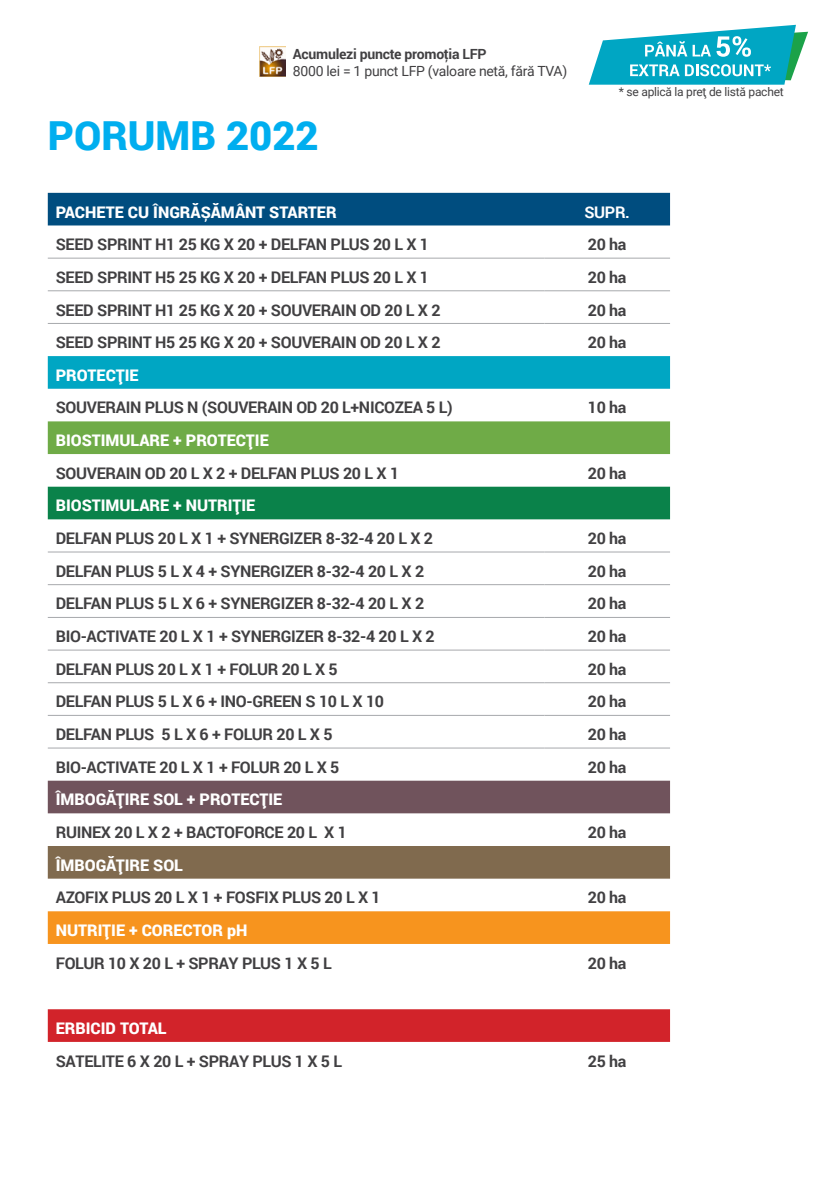
<style>
.page{position:relative;width:840px;height:1191px;background:#fff}
.page>*{position:absolute;margin:0;border:0;box-sizing:border-box;transform-origin:0 0}
.t1{font:900 40px "Roboto";color:#00aeef}
.t2{font:700 16px "Roboto";letter-spacing:-.02em;color:#414042}
.t3{font:900 16px "Roboto";color:#fff}
.t4{font:700 16px "Roboto";color:#fff}
.t5{font:14px "Roboto";letter-spacing:-.02em;color:#414042}
.t6{font:700 14px "Roboto";letter-spacing:-.02em;color:#414042}
.t7{font:12px "Roboto";letter-spacing:-.02em;color:#414042}
</style>
<div class="page">
<svg style="left:588px;top:25px;width:219px;height:60px"></svg>
<img style="left:260px;top:46px;width:25px;height:31px">
<div style="left:48px;top:193px;width:621px;height:32px;background:#004d7f"></div>
<div style="left:48px;top:356px;width:621px;height:33px;background:#00a6c3"></div>
<div style="left:48px;top:421px;width:621px;height:33px;background:#6fab47"></div>
<div style="left:48px;top:487px;width:621px;height:32px;background:#0a824a"></div>
<div style="left:48px;top:780px;width:621px;height:33px;background:#70535c"></div>
<div style="left:48px;top:846px;width:621px;height:32px;background:#806a4e"></div>
<div style="left:48px;top:911px;width:621px;height:33px;background:#f7941e"></div>
<div style="left:48px;top:1009px;width:621px;height:33px;background:#d2232a"></div>
<hr style="left:48px;top:258px;width:496px;height:1px;background:#a7a9ac">
<hr style="left:544px;top:258px;width:125px;height:1px;background:#a7a9ac">
<hr style="left:48px;top:290px;width:496px;height:1px;background:#a7a9ac">
<hr style="left:544px;top:290px;width:125px;height:1px;background:#a7a9ac">
<hr style="left:48px;top:323px;width:496px;height:1px;background:#a7a9ac">
<hr style="left:544px;top:323px;width:125px;height:1px;background:#a7a9ac">
<hr style="left:48px;top:551px;width:496px;height:1px;background:#a7a9ac">
<hr style="left:544px;top:551px;width:125px;height:1px;background:#a7a9ac">
<hr style="left:48px;top:584px;width:496px;height:1px;background:#a7a9ac">
<hr style="left:544px;top:584px;width:125px;height:1px;background:#a7a9ac">
<hr style="left:48px;top:617px;width:496px;height:1px;background:#a7a9ac">
<hr style="left:544px;top:617px;width:125px;height:1px;background:#a7a9ac">
<hr style="left:48px;top:650px;width:496px;height:1px;background:#a7a9ac">
<hr style="left:544px;top:650px;width:125px;height:1px;background:#a7a9ac">
<hr style="left:48px;top:682px;width:496px;height:1px;background:#a7a9ac">
<hr style="left:544px;top:682px;width:125px;height:1px;background:#a7a9ac">
<hr style="left:48px;top:715px;width:496px;height:1px;background:#a7a9ac">
<hr style="left:544px;top:715px;width:125px;height:1px;background:#a7a9ac">
<hr style="left:48px;top:747px;width:496px;height:1px;background:#a7a9ac">
<hr style="left:544px;top:747px;width:125px;height:1px;background:#a7a9ac">
<p class="t6" style="left:293px;top:44px;width:195px">Acumulezi puncte promoţia LFP</p>
<p class="t5" style="left:293px;top:61px;width:276px">8000 lei = 1 punct LFP (valoare netă, fără TVA)</p>
<h1 class="t1" style="left:48px;top:107px;width:272px">PORUMB 2022</h1>
<p class="t7" style="left:618px;top:84px;width:166px">* se aplică la preţ de listă pachet</p>
<p class="t3" style="left:56px;top:200px;width:282px">PACHETE CU ÎNGRĂȘĂMÂNT STARTER</p>
<p class="t4" style="left:584px;top:200px;width:47px">SUPR.</p>
<p class="t2" style="left:56px;top:233px;width:61px">SEED SPRIN</p>
<p class="t2" style="left:143px;top:233px;width:288px">T H1 25 KG X 20 + DELFAN PLUS 20 L X 1</p>
<p class="t2" style="left:587px;top:233px;width:40px">20 ha</p>
<p class="t2" style="left:56px;top:266px;width:61px">SEED SPRIN</p>
<p class="t2" style="left:143px;top:266px;width:288px">T H5 25 KG X 20 + DELFAN PLUS 20 L X 1</p>
<p class="t2" style="left:587px;top:266px;width:40px">20 ha</p>
<p class="t2" style="left:56px;top:298px;width:61px">SEED SPRIN</p>
<p class="t2" style="left:143px;top:298px;width:188px">T H1 25 KG X 20 + SOUVERAIN</p>
<p class="t2" style="left:360px;top:298px;width:82px">OD 20 L X 2</p>
<p class="t2" style="left:587px;top:298px;width:40px">20 ha</p>
<p class="t2" style="left:56px;top:331px;width:61px">SEED SPRIN</p>
<p class="t2" style="left:143px;top:331px;width:188px">T H5 25 KG X 20 + SOUVERAIN</p>
<p class="t2" style="left:360px;top:331px;width:82px">OD 20 L X 2</p>
<p class="t2" style="left:587px;top:331px;width:40px">20 ha</p>
<p class="t3" style="left:56px;top:364px;width:84px">PROTECȚIE</p>
<p class="t2" style="left:56px;top:396px;width:60px">SOUVERAIN</p>
<p class="t2" style="left:145px;top:396px;width:122px">PLUS N (SOUVERAIN</p>
<p class="t2" style="left:296px;top:396px;width:158px">OD 20 L+NI COZEA 5 L)</p>
<p class="t2" style="left:587px;top:396px;width:40px">10 ha</p>
<p class="t3" style="left:56px;top:429px;width:214px">BIOSTIMULARE + PROTECȚIE</p>
<p class="t2" style="left:56px;top:462px;width:60px">SOUVERAIN</p>
<p class="t2" style="left:145px;top:462px;width:256px">OD 20 L X 2 + DELFAN PLUS 20 L X 1</p>
<p class="t2" style="left:587px;top:462px;width:40px">20 ha</p>
<p class="t3" style="left:56px;top:494px;width:201px">BIOSTIMULARE + NUTRIȚIE</p>
<p class="t2" style="left:56px;top:527px;width:378px">DELFAN PLUS 20 L X 1 + SYNERGIZER 8-32-4 20 L X 2</p>
<p class="t2" style="left:587px;top:527px;width:40px">20 ha</p>
<p class="t2" style="left:56px;top:560px;width:370px">DELFAN PLUS 5 L X 4 + SYNERGIZER 8-32-4 20 L X 2</p>
<p class="t2" style="left:587px;top:560px;width:40px">20 ha</p>
<p class="t2" style="left:56px;top:592px;width:370px">DELFAN PLUS 5 L X 6 + SYNERGIZER 8-32-4 20 L X 2</p>
<p class="t2" style="left:587px;top:592px;width:40px">20 ha</p>
<p class="t2" style="left:56px;top:625px;width:380px">BIO-ACTIVATE 20 L X 1 + SYNERGIZER 8-32-4 20 L X 2</p>
<p class="t2" style="left:587px;top:625px;width:40px">20 ha</p>
<p class="t2" style="left:56px;top:658px;width:283px">DELFAN PLUS 20 L X 1 + FOLUR 20 L X 5</p>
<p class="t2" style="left:587px;top:658px;width:40px">20 ha</p>
<p class="t2" style="left:56px;top:690px;width:330px">DELFAN PLUS 5 L X 6 + INO-GREEN S 10 L X 10</p>
<p class="t2" style="left:587px;top:690px;width:40px">20 ha</p>
<p class="t2" style="left:56px;top:723px;width:278px">DELFAN PLUS 5 L X 6 + FOLUR 20 L X 5</p>
<p class="t2" style="left:587px;top:723px;width:40px">20 ha</p>
<p class="t2" style="left:56px;top:756px;width:285px">BIO-ACTIVATE 20 L X 1 + FOLUR 20 L X 5</p>
<p class="t2" style="left:587px;top:756px;width:40px">20 ha</p>
<p class="t3" style="left:56px;top:788px;width:228px">ÎMBOGĂȚIRE SOL + PROTECȚIE</p>
<p class="t2" style="left:56px;top:821px;width:292px">RUIN EX 20 L X 2 + BACTOFORCE 20 L X 1</p>
<p class="t2" style="left:587px;top:821px;width:40px">20 ha</p>
<p class="t3" style="left:56px;top:853px;width:129px">ÎMBOGĂȚIRE SOL</p>
<p class="t2" style="left:56px;top:886px;width:326px">AZOFIX PLUS 20 L X 1 + FOSFIX PLUS 20 L X 1</p>
<p class="t2" style="left:587px;top:886px;width:40px">20 ha</p>
<p class="t3" style="left:56px;top:919px;width:193px">NUTRIȚIE + CORECTOR pH</p>
<p class="t2" style="left:56px;top:951px;width:154px">FOLUR 10 X 20 L + SPRA</p>
<p class="t2" style="left:228px;top:951px;width:105px">Y PLUS 1 X 5 L</p>
<p class="t2" style="left:587px;top:951px;width:40px">20 ha</p>
<p class="t3" style="left:56px;top:1017px;width:112px">ERBICID TOTAL</p>
<p class="t2" style="left:56px;top:1049px;width:164px">SATELITE 6 X 20 L + SPRA</p>
<p class="t2" style="left:239px;top:1049px;width:105px">Y PLUS 1 X 5 L</p>
<p class="t2" style="left:587px;top:1049px;width:40px">25 ha</p>
</div>
